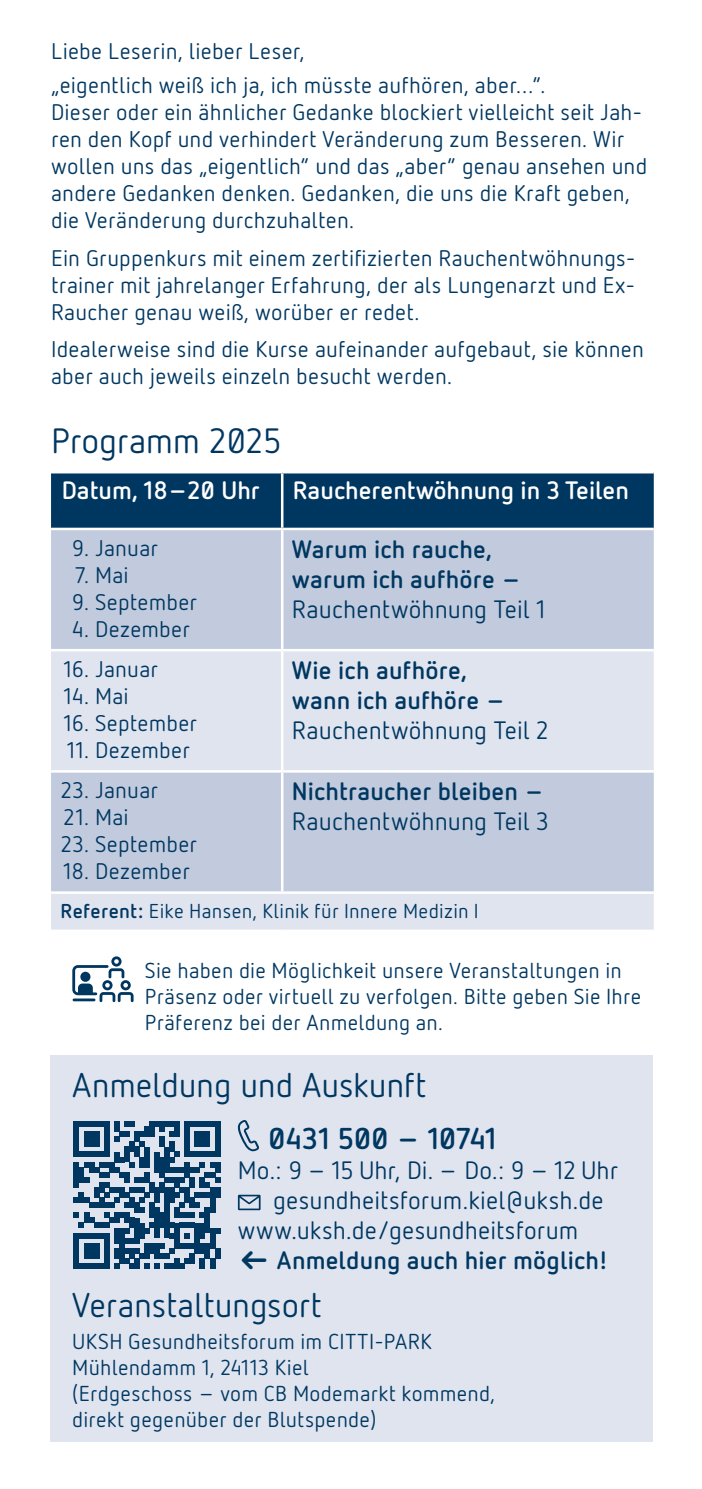
<style>
.page{position:relative;width:702px;height:1489px;background:#fff}
.page>*{position:absolute;margin:0;border:0;box-sizing:border-box;transform-origin:0 0}
.t1{font:35px "UKSH Netto";letter-spacing:-.01em;color:#003761}
.t2{font:34px "UKSH Netto";letter-spacing:-.005em;color:#003761}
.t3{font:700 30px "UKSH Netto";letter-spacing:-.01em;color:#003761}
.t4{font:25px "UKSH Netto";letter-spacing:.005em;color:#003761}
.t5{font:700 25px/30px "UKSH Netto";letter-spacing:.005em;color:#003761}
.t6{font:700 25px "UKSH Netto";color:#fff}
.t7{font:22.5px/27px "UKSH Netto";letter-spacing:.01em;color:#003761}
.t8{font:21.5px/25.8px "UKSH Netto";letter-spacing:.01em;color:#003761}
.t9{font:20px "UKSH Netto";letter-spacing:.015em;color:#003761}
.s1{font-weight:700}
.s2{font-weight:900}
</style>
<div class="page">
<div style="left:50px;top:1055px;width:602px;height:386px;background:#dfe4ef"></div>
<div style="left:51px;top:473px;width:602px;height:54px;background:#003761"></div>
<div style="left:51px;top:530px;width:602px;height:119px;background:#c1cbdd"></div>
<svg style="left:51px;top:651px;width:602px;height:278px;background:#d2d9e7"></svg>
<hr style="left:281px;top:473px;width:2px;height:54px;background:#fff">
<hr style="left:281px;top:530px;width:2px;height:119px;background:#fff">
<hr style="left:281px;top:651px;width:2px;height:119px;background:#fff">
<hr style="left:51px;top:770px;width:231px;height:2px;background:#fff">
<hr style="left:282px;top:770px;width:371px;height:2px;background:#fff">
<hr style="left:281px;top:772px;width:2px;height:119px;background:#fff">
<hr style="left:51px;top:891px;width:231px;height:2px;background:#fff">
<hr style="left:282px;top:891px;width:371px;height:2px;background:#fff">
<svg style="left:72px;top:956px;width:61px;height:46px"></svg>
<hr style="left:73px;top:998px;width:22px;height:3px;background:#003761">
<svg style="left:74px;top:1121px;width:146px;height:147px"></svg>
<div style="left:215px;top:1248px;width:5px;height:10px;background:#003761"></div>
<svg style="left:238px;top:1120px;width:21px;height:31px"></svg>
<svg style="left:238px;top:1194px;width:22px;height:16px"></svg>
<p class="t7" style="left:51px;top:34px;width:496px;line-height:34px">Liebe Leserin, lieber Leser,<br>„eigentlich weiß ich ja, ich müsste aufhören, aber…“.</p>
<p class="t7" style="left:51px;top:98px;width:597px">Dieser oder ein ähnlicher Gedanke blockiert vielleicht seit Jah&shy;ren den Kopf und verhindert Veränderung zum Besseren. Wir wollen uns das „eigentlich“ und das „aber“ genau ansehen und andere Gedanken denken. Gedanken, die uns die Kraft geben, die Veränderung durchzuhalten.</p>
<p class="t7" style="left:51px;top:244px;width:586px;text-align:justify">Ein Gruppenkurs mit einem zertifizierten Rauchentwöhnungs&shy;trainer mit jahrelanger Erfahrung, der als Lungenarzt und Ex-Raucher genau weiß, worüber er redet.</p>
<p class="t7" style="left:51px;top:335px;width:594px">Idealerweise sind die Kurse aufeinander aufgebaut, sie können aber auch jeweils einzeln besucht werden.</p>
<h1 class="t1" style="left:51px;top:419px;width:232px">Programm 2025</h1>
<p class="t6" style="left:62px;top:474px;width:200px">Datum, 18-20 Uhr</p>
<p class="t6" style="left:293px;top:474px;width:337px">Raucherentwöhnung in 3 Teilen</p>
<p class="t7" style="left:72px;top:534px;width:87px">9. Januar</p>
<p class="t7" style="left:75px;top:561px;width:55px">7. Mai</p>
<p class="t7" style="left:72px;top:588px;width:126px">9. September</p>
<p class="t7" style="left:72px;top:615px;width:119px">4. Dezember</p>
<p class="t5" style="left:292px;top:533px;width:230px">Warum ich rauche, warum ich aufhöre –</p>
<p class="t4" style="left:292px;top:593px;width:255px">Rauchentwöhnung Teil 1</p>
<p class="t7" style="left:63px;top:655px;width:96px">16. Januar</p>
<p class="t7" style="left:63px;top:682px;width:67px">14. Mai</p>
<p class="t7" style="left:63px;top:709px;width:135px">16. September</p>
<p class="t7" style="left:67px;top:736px;width:125px">11. Dezember</p>
<p class="t7" style="left:61px;top:776px;width:99px">23. Januar</p>
<p class="t7" style="left:64px;top:803px;width:67px">21. Mai</p>
<p class="t7" style="left:61px;top:830px;width:138px">23. September</p>
<p class="t7" style="left:63px;top:857px;width:128px">18. Dezember</p>
<p class="t5" style="left:292px;top:654px;width:215px">Wie ich aufhöre, wann ich aufhöre –</p>
<p class="t4" style="left:292px;top:714px;width:258px">Rauchentwöhnung Teil 2</p>
<p class="t5" style="left:292px;top:775px;width:253px">Nichtraucher bleiben –</p>
<p class="t4" style="left:292px;top:806px;width:258px">Rauchentwöhnung Teil 3</p>
<p class="t9" style="left:61px;top:898px;width:419px"><span class="s1">Referent:</span> Eike Hansen, Klinik für Innere Medizin I</p>
<p class="t8" style="left:145px;top:957px;width:498px">Sie haben die Möglichkeit unsere Veranstaltungen in<br>Präsenz oder virtuell zu verfolgen. Bitte geben Sie Ihre<br>Präferenz bei der Anmeldung an.</p>
<h2 class="t2" style="left:72px;top:1064px;width:355px">Anmeldung und Auskunft</h2>
<h3 class="t3" style="left:268px;top:1118px;width:230px">0431 500 - 10741</h3>
<p class="t4" style="left:238px;top:1154px;width:382px">Mo.: 9 – 15 Uhr, Di. – Do.: 9 – 12 Uhr</p>
<p class="t4" style="left:273px;top:1184px;width:332px">gesundheitsforum.kiel@uksh.de</p>
<p class="t4" style="left:238px;top:1214px;width:342px">www.uksh.de/gesundheitsforum</p>
<p class="t5" style="left:238px;top:1244px;width:372px"><span class="s2">←</span> Anmeldung auch hier möglich!</p>
<h2 class="t2" style="left:72px;top:1283px;width:251px">Veranstaltungsort</h2>
<p class="t8" style="left:72px;top:1328px;width:424px">UKSH Gesundheitsforum im CITTI-PARK Mühlendamm 1, 24113 Kiel<br>(Erdgeschoss – vom CB Modemarkt kommend, direkt gegenüber der Blutspende)</p>
</div>
